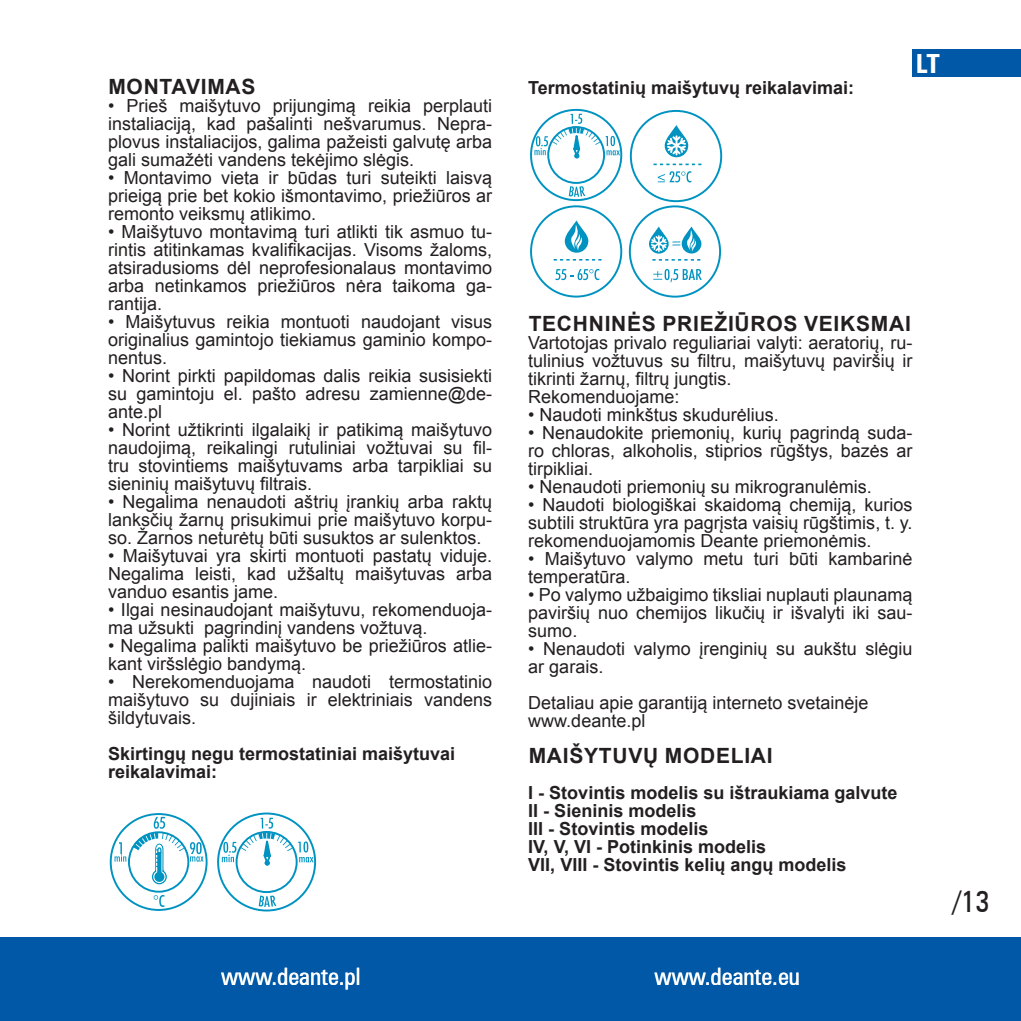
<style>
.page{position:relative;width:1021px;height:1021px;background:#fff}
.page>*{position:absolute;margin:0;border:0;box-sizing:border-box;transform-origin:0 0}
.t1{font:30px "Zurich Cn AT";color:#231f20}
.t2{font:24px "Zurich Cn AT";color:#fff}
.t3{font:700 24px "Zurich Cn PL";color:#fff}
.t4{font:700 21px "Arial";letter-spacing:.035em;color:#231f20}
.t5{font:18px/18px "Arial";color:#231f20;text-align:justify}
.t6{font:700 18px/18px "Arial";color:#231f20}
</style>
<div class="page">
<div style="left:0;top:936px;width:1020px;height:84px;background:#0158a6"></div>
<div style="left:912px;top:49px;width:108px;height:28px;background:#0158a6"></div>
<div style="left:217px;top:812px;width:99px;height:99px;border:2px solid #0093c1;border-radius:50%"></div>
<div style="left:235px;top:831px;width:62px;height:62px;border:2px solid #0093c1;border-radius:50%"></div>
<svg style="left:259px;top:895px;width:17px;height:11px"></svg>
<svg style="left:222px;top:817px;width:92px;height:48px"></svg>
<div style="left:110px;top:813px;width:97px;height:97px;border:2px solid #0093c1;border-radius:50%"></div>
<div style="left:128px;top:831px;width:61px;height:61px;border:2px solid #0093c1;border-radius:50%"></div>
<svg style="left:154px;top:895px;width:10px;height:12px"></svg>
<svg style="left:132px;top:816px;width:72px;height:69px"></svg>
<svg style="left:115px;top:842px;width:11px;height:19px"></svg>
<svg style="left:565px;top:220px;width:23px;height:33px"></svg>
<svg style="left:569px;top:225px;width:14px;height:26px"></svg>
<div style="left:530px;top:205px;width:92px;height:92px;border:2px solid #0093c1;border-radius:50%"></div>
<svg style="left:553px;top:259px;width:48px;height:1px"></svg>
<div style="left:629px;top:205px;width:92px;height:92px;border:2px solid #0093c1;border-radius:50%"></div>
<svg style="left:652px;top:259px;width:48px;height:2px"></svg>
<svg style="left:681px;top:226px;width:20px;height:27px"></svg>
<svg style="left:649px;top:226px;width:48px;height:27px"></svg>
<svg style="left:555px;top:269px;width:44px;height:11px"></svg>
<svg style="left:653px;top:269px;width:48px;height:13px"></svg>
<svg style="left:534px;top:109px;width:189px;height:94px"></svg>
<p class="t4" style="left:108px;top:72px;width:34px">Montavimas</p>
<p class="t5" style="left:108px;top:97px;width:386px">• Prieš maišytuvo prijungimą reikia perplauti instaliaciją, kad pašalinti nešvarumus. Nepra&shy;plovus instaliacijos, galima pažeisti galvutę arba gali sumažėti vandens tekėjimo slėgis.</p>
<p class="t5" style="left:108px;top:169px;width:386px">• Montavimo vieta ir būdas turi suteikti laisvą prieigą prie bet kokio išmontavimo, priežiūros ar remonto veiksmų atlikimo.</p>
<p class="t5" style="left:108px;top:223px;width:386px">• Maišytuvo montavimą turi atlikti tik asmuo tu&shy;rintis atitinkamas kvalifikacijas. Visoms žaloms, atsiradusioms dėl neprofesionalaus montavimo arba netinkamos priežiūros nėra taikoma ga&shy;rantija.</p>
<p class="t5" style="left:108px;top:313px;width:386px">• Maišytuvus reikia montuoti naudojant visus originalius gamintojo tiekiamus gaminio kompo&shy;nentus.</p>
<p class="t5" style="left:108px;top:367px;width:386px">• Norint pirkti papildomas dalis reikia susisiekti su gamintoju el. pašto adresu zamienne@de&shy;ante.pl</p>
<p class="t5" style="left:108px;top:421px;width:386px">• Norint užtikrinti ilgalaikį ir patikimą maišytuvo naudojimą, reikalingi rutuliniai vožtuvai su fil&shy;tru stovintiems maišytuvams arba tarpikliai su sieninių maišytuvų filtrais.</p>
<p class="t5" style="left:108px;top:493px;width:386px">• Negalima nenaudoti aštrių įrankių arba raktų lanksčių žarnų prisukimui prie maišytuvo korpu&shy;so. Žarnos neturėtų būti susuktos ar sulenktos.</p>
<p class="t5" style="left:108px;top:547px;width:386px">• Maišytuvai yra skirti montuoti pastatų viduje.<br>Negalima leisti, kad užšaltų maišytuvas arba vanduo esantis jame.</p>
<p class="t5" style="left:108px;top:601px;width:386px">• Ilgai nesinaudojant maišytuvu, rekomenduoja&shy;ma užsukti pagrindinį vandens vožtuvą.</p>
<p class="t5" style="left:108px;top:637px;width:386px">• Negalima palikti maišytuvo be priežiūros atlie&shy;kant viršslėgio bandymą.</p>
<p class="t5" style="left:108px;top:673px;width:386px">• Nerekomenduojama naudoti termostatinio maišytuvo su dujiniais ir elektriniais vandens šildytuvais.</p>
<p class="t6" style="left:108px;top:745px;width:349px">Skirtingų negu termostatiniai maišytuvai reikalavimai:</p>
<p class="t6" style="left:528px;top:79px;width:327px">Termostatinių maišytuvų reikalavimai:</p>
<h2 class="t3" style="left:915px;top:47px;width:25px">LT</h2>
<p class="t4" style="left:528px;top:309px;width:383px">TECHNINĖS PRIEŽIŪROS VEIKSMAI</p>
<p class="t5" style="left:528px;top:334px;width:386px;text-align:left">Vartotojas privalo reguliariai valyti: aeratorių, ru&shy;tulinius vožtuvus su filtru, maišytuvų paviršių ir tikrinti žarnų, filtrų jungtis.<br>Rekomenduojame:</p>
<p class="t5" style="left:528px;top:406px;width:252px">• Naudoti minkštus skudurėlius.</p>
<p class="t5" style="left:528px;top:424px;width:386px">• Nenaudokite priemonių, kurių pagrindą suda&shy;ro chloras, alkoholis, stiprios rūgštys, bazės ar tirpikliai.</p>
<p class="t5" style="left:528px;top:478px;width:345px">• Nenaudoti priemonių su mikrogranulėmis.</p>
<p class="t5" style="left:528px;top:496px;width:386px">• Naudoti biologiškai skaidomą chemiją, kurios subtili struktūra yra pagrįsta vaisių rūgštimis, t. y. rekomenduojamomis Deante priemonėmis.</p>
<p class="t5" style="left:528px;top:550px;width:386px">• Maišytuvo valymo metu turi būti kambarinė temperatūra.</p>
<p class="t5" style="left:528px;top:586px;width:386px">• Po valymo užbaigimo tiksliai nuplauti plaunamą paviršių nuo chemijos likučių ir išvalyti iki sau&shy;sumo.</p>
<p class="t5" style="left:528px;top:640px;width:385px">• Nenaudoti valymo įrenginių su aukštu slėgiu ar garais.</p>
<p class="t5" style="left:528px;top:694px;width:342px">Detaliau apie garantiją interneto svetainėje www.deante.pl</p>
<p class="t4" style="left:528px;top:741px;width:245px">MAIŠYTUVŲ MODELIAI</p>
<p class="t6" style="left:528px;top:784px;width:371px">I - Stovintis modelis su ištraukiama galvute<br>II - Sieninis modelis<br>III - Stovintis modelis<br>IV, V, VI - Potinkinis modelis<br>VII, VIII - Stovintis kelių angų modelis</p>
<h1 class="t1" style="left:952px;top:883px;width:39px">/13</h1>
<h2 class="t2" style="left:221px;top:962px;width:141px">www.deante.pl</h2>
<h2 class="t2" style="left:654px;top:962px;width:147px">www.deante.eu</h2>
</div>
